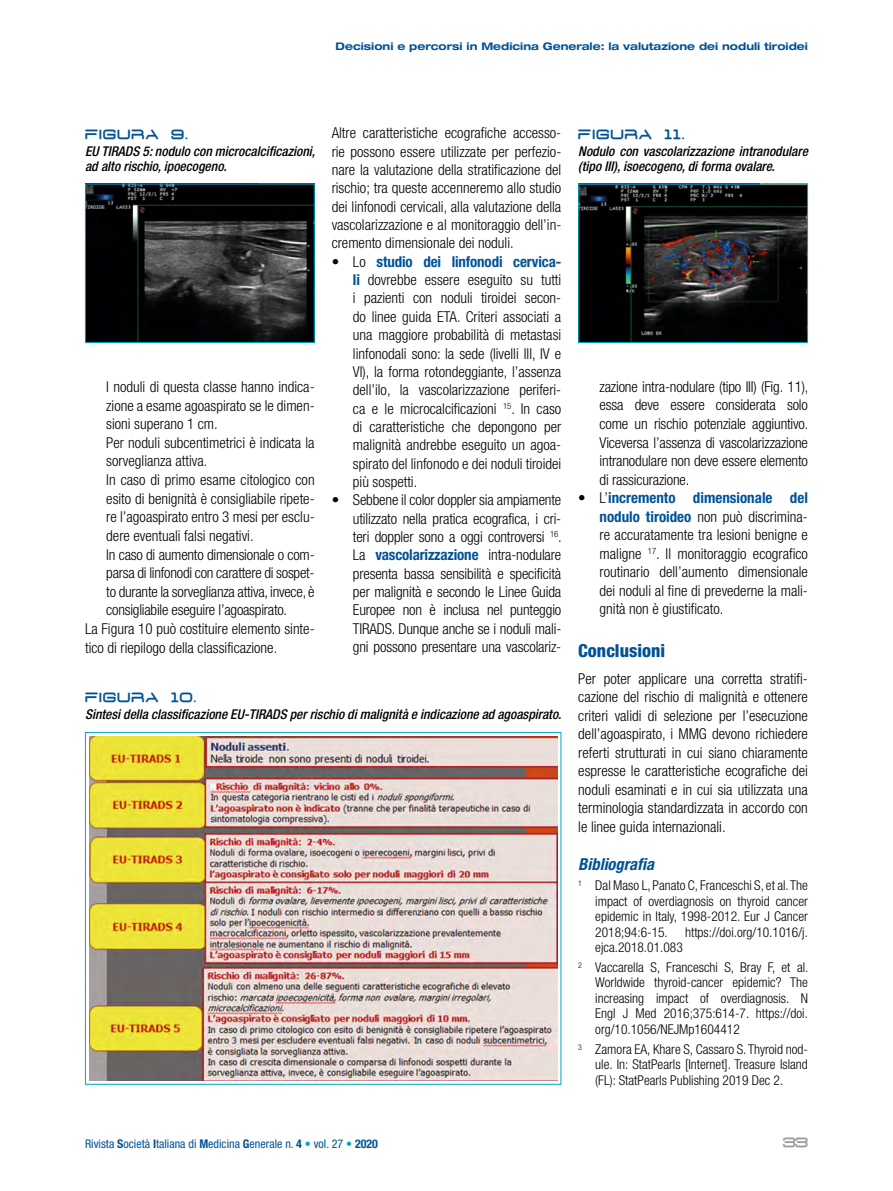
<style>
.page{position:relative;width:893px;height:1191px;background:#fff}
.page>*{position:absolute;margin:0;border:0;box-sizing:border-box;transform-origin:0 0}
.t1{font:800 condensed 18px "Helvetica Neue LT Std";color:#005296}
.t2{font:italic 700 condensed 16.5px "Helvetica Neue LT Std";color:#005296}
.t3{font:300 condensed 15px/18.3px "Helvetica Neue LT Std";color:#000;text-align:justify}
.t4{font:300 condensed 13.5px/15.5px "Helvetica Neue LT Std";color:#000;text-align:justify}
.t5{font:italic 500 condensed 13.5px/15px "Helvetica Neue LT Std";color:#000}
.t6{font:13.5px "D3 Euronism Bold";letter-spacing:.11em;color:#005296}
.t7{font:13.5px "D3 Euronism Bold";color:#9c9c9d}
.t8{font:condensed 12px "Helvetica Neue LT Std";color:#005296}
.t9{font:700 expanded 10.5px "Helvetica Neue LT Std";color:#005296}
.s1{font-weight:700;color:#005296}
.s2{font-weight:700}
.s3{color:#00a3ca}
</style>
<div class="page">
<img style="left:87px;top:186px;width:226px;height:155px">
<div style="left:85px;top:184px;width:230px;height:159px;border:1px solid #00a3ca"></div>
<img style="left:580px;top:186px;width:226px;height:155px">
<div style="left:578px;top:184px;width:230px;height:159px;border:1px solid #00a3ca"></div>
<img style="left:89px;top:736px;width:468px;height:344px">
<p class="t9" style="left:336px;top:40px;width:474px">Decisioni e percorsi in Medicina Generale: la valutazione dei noduli tiroidei</p>
<p class="t6" style="left:85px;top:129px;width:104px">FIGURA 9.</p>
<p class="t5" style="left:85px;top:144px;width:232px">EU TIRADS 5: nodulo con microcalcificazioni, ad alto rischio, ipoecogeno.</p>
<p class="t3" style="left:106px;top:377px;width:210px">I noduli di questa classe hanno indica-</p>
<p class="t3" style="left:106px;top:396px;width:210px">zione a esame agoaspirato se le dimen-</p>
<p class="t3" style="left:106px;top:414px;width:113px">sioni superano 1 cm.</p>
<p class="t3" style="left:106px;top:433px;width:210px">Per noduli subcentimetrici è indicata la</p>
<p class="t3" style="left:106px;top:452px;width:103px">sorveglianza attiva.</p>
<p class="t3" style="left:106px;top:470px;width:210px">In caso di primo esame citologico con</p>
<p class="t3" style="left:106px;top:489px;width:210px">esito di benignità è consigliabile ripete-</p>
<p class="t3" style="left:106px;top:508px;width:210px">re l’agoaspirato entro 3 mesi per esclu-</p>
<p class="t3" style="left:106px;top:526px;width:149px">dere eventuali falsi negativi.</p>
<p class="t3" style="left:106px;top:545px;width:210px">In caso di aumento dimensionale o com-</p>
<p class="t3" style="left:106px;top:563px;width:210px">parsa di linfonodi con carattere di sospet-</p>
<p class="t3" style="left:106px;top:582px;width:210px">to durante la sorveglianza attiva, invece, è</p>
<p class="t3" style="left:106px;top:601px;width:182px">consigliabile eseguire l’agoaspirato.</p>
<p class="t3" style="left:85px;top:619px;width:231px">La Figura 10 può costituire elemento sinte-</p>
<p class="t3" style="left:85px;top:638px;width:194px">tico di riepilogo della classificazione.</p>
<p class="t3" style="left:332px;top:124px;width:231px">Altre caratteristiche ecografiche accesso&shy;rie possono essere utilizzate per perfezio&shy;nare la valutazione della stratificazione del rischio; tra queste accenneremo allo studio dei linfonodi cervicali, alla valutazione della vascolarizzazione e al monitoraggio dell’in&shy;cremento dimensionale dei noduli.</p>
<p class="t3" style="left:353px;top:252px;width:210px;text-indent:-21px">• Lo <span class="s1">studio dei linfonodi cervica&shy;li</span> dovrebbe essere eseguito su tutti i pazienti con noduli tiroidei secon&shy;do linee guida ETA. Criteri associati a una maggiore probabilità di metastasi linfonodali sono: la sede (livelli III, IV e VI), la forma rotondeggiante, l’assenza dell’ilo, la vascolarizzazione periferi&shy;ca e le microcalcificazioni <sup>15</sup>. In caso di caratteristiche che depongono per malignità andrebbe eseguito un agoa&shy;spirato del linfonodo e dei noduli tiroidei più sospetti.</p>
<p class="t3" style="left:353px;top:491px;width:210px;text-indent:-21px">• Sebbene il color doppler sia ampiamente utilizzato nella pratica ecografica, i cri&shy;teri doppler sono a oggi controversi <sup>16</sup>.<br>La <span class="s1">vascolarizzazione</span> intra-nodulare presenta bassa sensibilità e specificità per malignità e secondo le Linee Guida Europee non è inclusa nel punteggio TIRADS. Dunque anche se i noduli mali&shy;gni possono presentare una vascolariz-</p>
<p class="t6" style="left:85px;top:692px;width:113px">FIGURA 10.</p>
<p class="t5" style="left:85px;top:707px;width:478px">Sintesi della classificazione EU-TIRADS per rischio di malignità e indicazione ad agoaspirato.</p>
<p class="t6" style="left:578px;top:129px;width:108px">FIGURA 11.</p>
<p class="t5" style="left:578px;top:144px;width:231px">Nodulo con vascolarizzazione intranodulare (tipo III), isoecogeno, di forma ovalare.</p>
<p class="t3" style="left:600px;top:377px;width:210px">zazione intra-nodulare (tipo III) (Fig. 11), essa deve essere considerata solo come un rischio potenziale aggiuntivo.<br>Viceversa l’assenza di vascolarizzazione intranodulare non deve essere elemento di rassicurazione.</p>
<p class="t3" style="left:600px;top:488px;width:210px;text-indent:-21px">• L’<span class="s1">incremento dimensionale del nodulo tiroideo</span> non può discrimina&shy;re accuratamente tra lesioni benigne e maligne <sup>17</sup>. Il monitoraggio ecografico routinario dell’aumento dimensionale dei noduli al fine di prevederne la mali&shy;gnità non è giustificato.</p>
<p class="t1" style="left:578px;top:639px;width:88px">Conclusioni</p>
<p class="t3" style="left:578px;top:669px;width:231px">Per poter applicare una corretta stratifi&shy;cazione del rischio di malignità e ottenere criteri validi di selezione per l’esecuzione dell’agoaspirato, i MMG devono richiedere referti strutturati in cui siano chiaramente espresse le caratteristiche ecografiche dei noduli esaminati e in cui sia utilizzata una terminologia standardizzata in accordo con le linee guida internazionali.</p>
<p class="t2" style="left:578px;top:854px;width:77px">Bibliografia</p>
<p class="t4" style="left:595px;top:877px;width:214px;text-indent:-17px"><sup>1</sup> Dal Maso L, Panato C, Franceschi S, et al. The impact of overdiagnosis on thyroid cancer epidemic in Italy, 1998-2012. Eur J Cancer 2018;94:6-15.</p>
<p class="t4" style="left:685px;top:924px;width:124px">https://doi.org/10.1016/j.</p>
<p class="t4" style="left:578px;top:937px;width:232px;line-height:19.8px;text-indent:17px">ejca.2018.01.083<br><sup>2</sup> Vaccarella S, Franceschi S, Bray F, et al.</p>
<p class="t4" style="left:595px;top:974px;width:214px">Worldwide thyroid-cancer epidemic? The increasing impact of overdiagnosis. N Engl J Med 2016;375:614-7. https://doi. org/10.1056/NEJMp1604412</p>
<p class="t4" style="left:595px;top:1041px;width:214px;text-indent:-17px"><sup>3</sup> Zamora EA, Khare S, Cassaro S. Thyroid nod&shy;ule. In: StatPearls [Internet]. Treasure Island (FL): StatPearls Publishing 2019 Dec 2.</p>
<p class="t8" style="left:85px;top:1137px;width:294px">Rivista <span class="s2">S</span>ocietà <span class="s2">I</span>taliana di <span class="s2">M</span>edicina <span class="s2">G</span>enerale n. <span class="s2">4</span> <span class="s3">•</span> vol. 27 <span class="s3">•</span> <span class="s2">2020</span></p>
<p class="t7" style="left:783px;top:1137px;width:26px">33</p>
</div>
